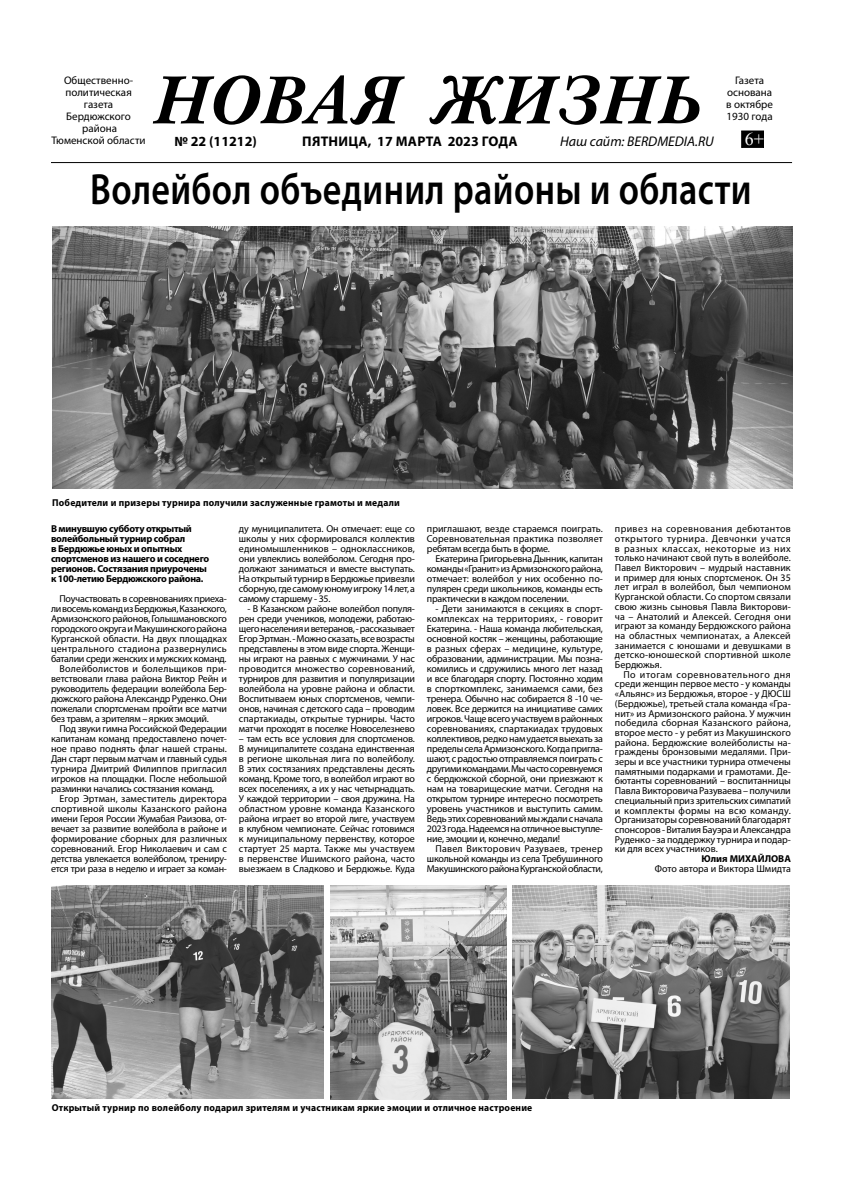
<style>
.page{position:relative;width:842px;height:1191px;background:#fff}
.page>*{position:absolute;margin:0;border:0;box-sizing:border-box;transform-origin:0 0}
.t1{font:italic 700 70px "Baskerville BT";color:#000}
.t2{font:600 43.9px "Myriad Pro";letter-spacing:.01em;color:#000;scale:.82 1}
.t3{font:18px "Times New Roman";color:#fff}
.t4{font:700 14px "Myriad Pro";letter-spacing:.02em;color:#000}
.t5{font:italic 14px "Myriad Pro";color:#000}
.t6{font:700 14px "Myriad Pro";color:#000}
.t7{font:11px/12px "Myriad Pro";color:#000;text-align:center}
.t8{font:10px/10px "Myriad Pro";letter-spacing:-.025em;color:#000;text-align:justify}
.t9{font:700 10px/10px "Myriad Pro";letter-spacing:-.025em;color:#000}
.t10{font:700 10px "Myriad Pro";letter-spacing:.02em;color:#000;scale:.96 1}
.t11{font:10px "Myriad Pro";color:#000}
.t12{font:10px "Myriad Pro";letter-spacing:-.005em;color:#000}
.t13{font:10px "Myriad Pro";letter-spacing:.025em;color:#000}
.t14{font:10px "Myriad Pro";letter-spacing:.005em;color:#000}
.t15{font:10px "Myriad Pro";letter-spacing:.01em;color:#000}
.t16{font:10px "Myriad Pro";letter-spacing:.015em;color:#000}
.t17{font:10px "Myriad Pro";letter-spacing:.02em;color:#000}
.t18{font:700 10px "Myriad Pro";color:#000}
</style>
<div class="page">
<svg style="left:742px;top:131px;width:22px;height:17px"></svg>
<div style="left:742px;top:132px;width:21px;height:15px;border:1px solid #000"></div>
<hr style="left:51px;top:162px;width:741px;height:1px;background:#000">
<img style="left:350px;top:76px;width:55px;height:49px">
<img style="left:153px;top:75px;width:107px;height:50px">
<img style="left:302px;top:75px;width:46px;height:49px">
<img style="left:260px;top:77px;width:45px;height:46px">
<img style="left:52px;top:227px;width:740px;height:261px">
<img style="left:52px;top:886px;width:271px;height:212px">
<img style="left:330px;top:886px;width:176px;height:213px">
<img style="left:512px;top:886px;width:277px;height:212px">
<h1 class="t1" style="left:435px;top:53px;width:270px">ЖИЗНЬ</h1>
<p class="t7" style="left:52px;top:75px;width:96px">Общественно&shy;политическая газета<br>Бердюжского района<br>Тюменской области</p>
<h2 class="t2" style="left:90px;top:173px;width:808px">Волейбол объединил районы и области</h2>
<p class="t7" style="left:726px;top:75px;width:48px">Газета основана в октябре<br>1930 года</p>
<h3 class="t3" style="left:745px;top:129px;width:21px">6+</h3>
<h3 class="t6" style="left:174px;top:135px;width:84px">№ 22 (11212)</h3>
<h3 class="t4" style="left:302px;top:135px;width:217px">ПЯТНИЦА, 17 МАРТА 2023 ГОДА</h3>
<h3 class="t5" style="left:560px;top:135px;width:155px">Наш сайт: BERDMEDIA.RU</h3>
<p class="t10" style="left:52px;top:499px;width:364px">Победители и призеры турнира получили заслуженные грамоты и медали</p>
<p class="t9" style="left:51px;top:524px;width:160px">В минувшую субботу открытый волейбольный турнир собрал<br>в Бердюжье юных и опытных спортсменов из нашего и соседнего регионов. Состязания приурочены к 100-летию Бердюжского района.</p>
<p class="t8" style="left:60px;top:594px;width:169px">Поучаствовать в соревнованиях приеха-</p>
<p class="t8" style="left:51px;top:604px;width:177px">ли восемь команд из Бердюжья, Казанского,</p>
<p class="t8" style="left:51px;top:614px;width:177px">Армизонского районов, Голышмановского</p>
<p class="t8" style="left:51px;top:624px;width:177px">городского округа и Макушинского района</p>
<p class="t12" style="left:51px;top:635px;width:177px">Курганской области. На двух площадках</p>
<p class="t13" style="left:51px;top:645px;width:177px">центрального стадиона развернулись</p>
<p class="t8" style="left:51px;top:654px;width:177px">баталии среди женских и мужских команд.</p>
<p class="t17" style="left:60px;top:665px;width:169px">Волейболистов и болельщиков при-</p>
<p class="t8" style="left:51px;top:674px;width:178px">ветствовали глава района Виктор Рейн и</p>
<p class="t8" style="left:51px;top:684px;width:177px">руководитель федерации волейбола Бер-</p>
<p class="t8" style="left:51px;top:694px;width:177px">дюжского района Александр Руденко. Они</p>
<p class="t8" style="left:51px;top:704px;width:177px">пожелали спортсменам пройти все матчи</p>
<p class="t8" style="left:51px;top:714px;width:159px">без травм, а зрителям – ярких эмоций.</p>
<p class="t8" style="left:60px;top:724px;width:169px">Под звуки гимна Российской Федерации</p>
<p class="t8" style="left:51px;top:734px;width:177px">капитанам команд предоставлено почет-</p>
<p class="t11" style="left:51px;top:745px;width:177px">ное право поднять флаг нашей страны.</p>
<p class="t8" style="left:51px;top:754px;width:177px">Дан старт первым матчам и главный судья</p>
<p class="t14" style="left:51px;top:765px;width:177px">турнира Дмитрий Филиппов пригласил</p>
<p class="t8" style="left:51px;top:774px;width:177px">игроков на площадки. После небольшой</p>
<p class="t8" style="left:51px;top:784px;width:165px">разминки начались состязания команд.</p>
<p class="t15" style="left:60px;top:795px;width:169px">Егор Эртман, заместитель директора</p>
<p class="t16" style="left:51px;top:805px;width:177px">спортивной школы Казанского района</p>
<p class="t8" style="left:51px;top:814px;width:177px">имени Героя России Жумабая Раизова, от-</p>
<p class="t8" style="left:51px;top:824px;width:177px">вечает за развитие волейбола в районе и</p>
<p class="t11" style="left:51px;top:835px;width:178px">формирование сборных для различных</p>
<p class="t8" style="left:51px;top:844px;width:177px">соревнований. Егор Николаевич и сам с</p>
<p class="t8" style="left:51px;top:854px;width:177px">детства увлекается волейболом, трениру-</p>
<p class="t8" style="left:51px;top:864px;width:177px">ется три раза в неделю и играет за коман-</p>
<p class="t8" style="left:239px;top:524px;width:178px">ду муниципалитета. Он отмечает: еще со школы у них сформировался коллектив единомышленников – одноклассников, они увлеклись волейболом. Сегодня про&shy;должают заниматься и вместе выступать.<br>На открытый турнир в Бердюжье привезли сборную, где самому юному игроку 14 лет, а самому старшему - 35.</p>
<p class="t8" style="left:239px;top:604px;width:178px;text-indent:9px">- В Казанском районе волейбол популя&shy;рен среди учеников, молодежи, работаю&shy;щего населения и ветеранов, - рассказывает Егор Эртман. - Можно сказать, все возрасты представлены в этом виде спорта. Женщи&shy;ны играют на равных с мужчинами. У нас проводится множество соревнований, турниров для развития и популяризации волейбола на уровне района и области.<br>Воспитываем юных спортсменов, чемпи&shy;онов, начиная с детского сада – проводим спартакиады, открытые турниры. Часто матчи проходят в поселке Новоселезнево</p>
<p class="t8" style="left:239px;top:734px;width:178px">– там есть все условия для спортсменов.<br>В муниципалитете создана единственная в регионе школьная лига по волейболу.<br>В этих состязаниях представлены десять команд. Кроме того, в волейбол играют во всех поселениях, а их у нас четырнадцать.<br>У каждой территории – своя дружина. На областном уровне команда Казанского района играет во второй лиге, участвуем в клубном чемпионате. Сейчас готовимся к муниципальному первенству, которое стартует 25 марта. Также мы участвуем в первенстве Ишимского района, часто выезжаем в Сладково и Бердюжье. Куда</p>
<p class="t8" style="left:427px;top:524px;width:177px">приглашают, везде стараемся поиграть.<br>Соревновательная практика позволяет ребятам всегда быть в форме.</p>
<p class="t8" style="left:427px;top:554px;width:178px;text-indent:8px">Екатерина Григорьевна Дынник, капитан команды «Гранит» из Армизонского района, отмечает: волейбол у них особенно по&shy;пулярен среди школьников, команды есть практически в каждом поселении.</p>
<p class="t8" style="left:427px;top:604px;width:177px;text-indent:8px">- Дети занимаются в секциях в спорт&shy;комплексах на территориях, - говорит Екатерина. - Наша команда любительская, основной костяк – женщины, работающие в разных сферах – медицине, культуре, образовании, администрации. Мы позна&shy;комились и сдружились много лет назад и все благодаря спорту. Постоянно ходим в спорткомплекс, занимаемся сами, без тренера. Обычно нас собирается 8 -10 че&shy;ловек. Все держится на инициативе самих игроков. Чаще всего участвуем в районных соревнованиях, спартакиадах трудовых коллективов, редко нам удается выехать за пределы села Армизонского. Когда пригла&shy;шают, с радостью отправляемся поиграть с другими командами. Мы часто соревнуемся с бердюжской сборной, они приезжают к нам на товарищеские матчи. Сегодня на открытом турнире интересно посмотреть уровень участников и выступить самим.<br>Ведь этих соревнований мы ждали с начала 2023 года. Надеемся на отличное выступле&shy;ние, эмоции и, конечно, медали!</p>
<p class="t8" style="left:427px;top:844px;width:178px;text-indent:8px">Павел Викторович Разуваев, тренер школьной команды из села Требушинного Макушинского района Курганской области,</p>
<p class="t8" style="left:615px;top:525px;width:177px;line-height:9.7px">привез на соревнования дебютантов открытого турнира. Девчонки учатся в разных классах, некоторые из них только начинают свой путь в волейболе.<br>Павел Викторович – мудрый наставник и пример для юных спортсменок. Он 35 лет играл в волейбол, был чемпионом Курганской области. Со спортом связали свою жизнь сыновья Павла Викторови&shy;ча – Анатолий и Алексей. Сегодня они играют за команду Бердюжского района на областных чемпионатах, а Алексей занимается с юношами и девушками в детско-юношеской спортивной школе Бердюжья.</p>
<p class="t8" style="left:615px;top:670px;width:178px;line-height:9.7px;text-indent:8px">По итогам соревновательного дня среди женщин первое место - у команды «Альянс» из Бердюжья, второе - у ДЮСШ (Бердюжье), третьей стала команда «Гра&shy;нит» из Армизонского района. У мужчин победила сборная Казанского района, второе место - у ребят из Макушинского района. Бердюжские волейболисты на&shy;граждены бронзовыми медалями. При&shy;зеры и все участники турнира отмечены памятными подарками и грамотами. Де&shy;бютанты соревнований – воспитанницы Павла Викторовича Разуваева – получили специальный приз зрительских симпатий и комплекты формы на всю команду.<br>Организаторы соревнований благодарят спонсоров - Виталия Бауэра и Александра Руденко - за поддержку турнира и подар&shy;ки для всех участников.</p>
<p class="t18" style="left:702px;top:855px;width:91px">Юлия МИХАЙЛОВА</p>
<p class="t11" style="left:655px;top:865px;width:138px">Фото автора и Виктора Шмидта</p>
<p class="t10" style="left:52px;top:1104px;width:502px">Открытый турнир по волейболу подарил зрителям и участникам яркие эмоции и отличное настроение</p>
</div>
